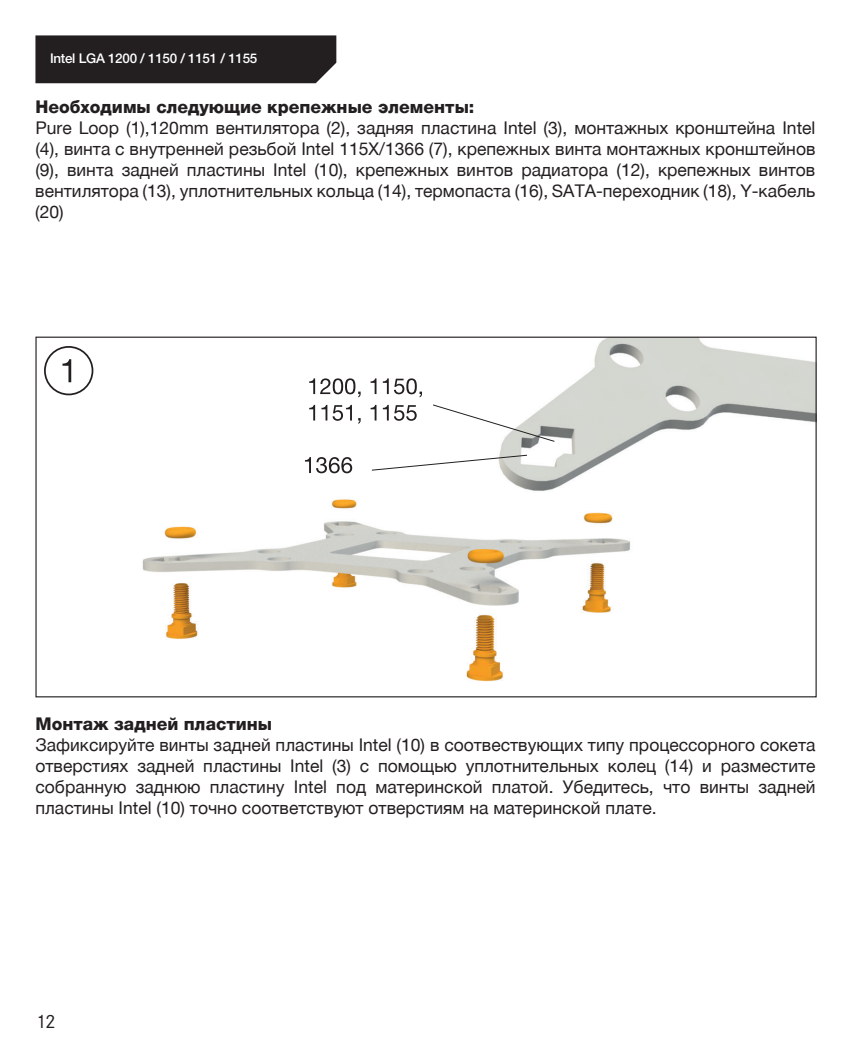
<style>
.page{position:relative;width:851px;height:1063px;background:#fff}
.page>*{position:absolute;margin:0;border:0;box-sizing:border-box;transform-origin:0 0}
.t1{font:20px "Corporate S";color:#231f20}
.t2{font:17.5px/21px "Helvetica Neue LTCYR";color:#231f20;text-align:justify}
.t3{font:800 17.5px "Helvetica Neue LTCYR";color:#231f20}
.t4{font:500 13.5px "Helvetica Neue LT Pro";letter-spacing:-.02em;color:#fff}
</style>
<div class="page">
<img style="left:44px;top:339px;width:770px;height:343px">
<div style="left:45px;top:347px;width:47px;height:47px;background:#fff;border-radius:50%"></div>
<div style="left:44px;top:346px;width:49px;height:49px;border:2px solid #231f20;border-radius:50%"></div>
<svg style="left:62px;top:359px;width:9px;height:23px"></svg>
<div style="left:35px;top:35px;width:301px;height:48px;background:#231f20"></div>
<svg style="left:432px;top:404px;width:123px;height:39px"></svg>
<svg style="left:371px;top:454px;width:157px;height:17px"></svg>
<svg style="left:305px;top:457px;width:47px;height:16px"></svg>
<svg style="left:309px;top:405px;width:107px;height:19px"></svg>
<svg style="left:309px;top:378px;width:113px;height:19px"></svg>
<p class="t4" style="left:50px;top:50px;width:209px">Intel LGA 1200 / 1150 / 1151 / 1155</p>
<p class="t3" style="left:35px;top:97px;width:440px">Необходимы следующие крепежные элементы:</p>
<p class="t2" style="left:35px;top:117px;width:781px">Pure Loop (1),120mm вентилятора (2), задняя пластина Intel (3), монтажных кронштейна Intel (4), винта с внутренней резьбой Intel 115X/1366 (7), крепежных винта монтажных кронштейнов (9), винта задней пластины Intel (10), крепежных винтов радиатора (12), крепежных винтов вентилятора (13), уплотнительных кольца (14), термопаста (16), SATA-переходник (18), Y-кабель (20)</p>
<p class="t3" style="left:35px;top:714px;width:238px">Монтаж задней пластины</p>
<p class="t2" style="left:35px;top:735px;width:781px">Зафиксируйте винты задней пластины Intel (10) в соотвествующих типу процессорного сокета отверстиях задней пластины Intel (3) с помощью уплотнительных колец (14) и разместите собранную заднюю пластину Intel под материнской платой. Убедитесь, что винты задней пластины Intel (10) точно соответствуют отверстиям на материнской плате.</p>
<p class="t1" style="left:35px;top:1010px;width:22px">12</p>
</div>
